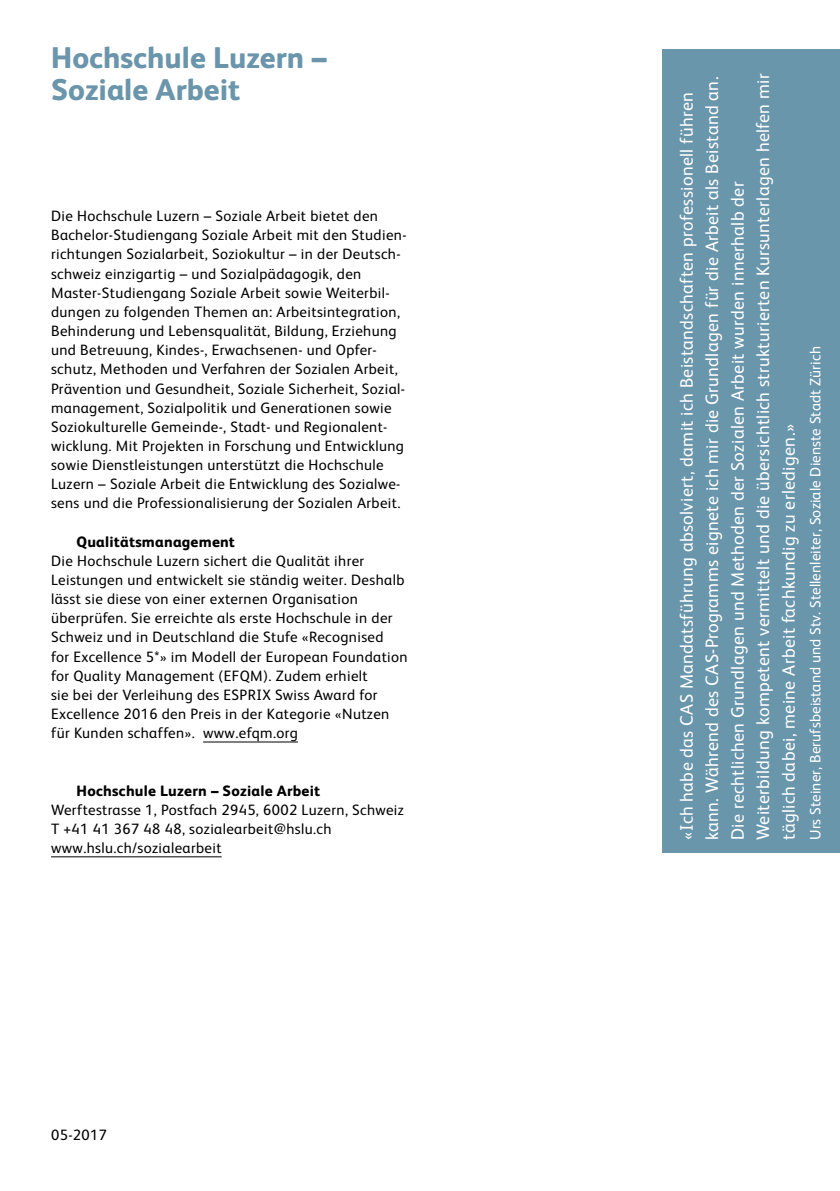
<style>
.page{position:relative;width:840px;height:1191px;background:#fff}
.page>*{position:absolute;margin:0;border:0;box-sizing:border-box;transform-origin:0 0}
.t1{font:800 30px/31.8px "FS Albert";color:#6a95aa}
.t2{font:18px/25.6px "FS Albert";letter-spacing:.02em;color:#fff}
.t3{font:15px/19.2px "FS Albert";letter-spacing:.025em;color:#000}
.t4{font:15px "FS Albert";letter-spacing:.01em;color:#fff}
.t5{font:800 15px "FS Albert";letter-spacing:.015em;color:#000}
</style>
<div class="page">
<hr style="left:203px;top:741px;width:95px;height:1px;background:#000">
<hr style="left:51px;top:856px;width:170px;height:1px;background:#000">
<div style="left:662px;top:49px;width:177px;height:804px;background:#6a96ac"></div>
<h1 class="t1" style="left:51px;top:40px;width:277px">Hochschule Luzern –<br>Soziale Arbeit</h1>
<p class="t3" style="left:51px;top:206px;width:357px">Die Hochschule Luzern – Soziale Arbeit bietet den Bachelor-Studiengang Soziale Arbeit mit den Studien&shy;richtungen Sozialarbeit, Soziokultur – in der Deutsch&shy;schweiz einzigartig – und Sozialpädagogik, den Master-Studiengang Soziale Arbeit sowie Weiterbil&shy;dungen zu folgenden Themen an: Arbeitsintegration, Behinderung und Lebensqualität, Bildung, Erziehung und Betreuung, Kindes-, Erwachsenen- und Opfer&shy;schutz, Methoden und Verfahren der Sozialen Arbeit, Prävention und Gesundheit, Soziale Sicherheit, Sozial&shy;management, Sozialpolitik und Generationen sowie Soziokulturelle Gemeinde-, Stadt- und Regionalent&shy;wicklung. Mit Projekten in Forschung und Entwicklung sowie Dienstleistungen unterstützt die Hochschule Luzern – Soziale Arbeit die Entwicklung des Sozialwe&shy;sens und die Professionalisierung der Sozialen Arbeit.</p>
<p class="t5" style="left:77px;top:530px;width:160px">Qualitätsmanagement</p>
<p class="t3" style="left:51px;top:550px;width:358px">Die Hochschule Luzern sichert die Qualität ihrer Leistungen und entwickelt sie ständig weiter. Deshalb lässt sie diese von einer externen Organisation überprüfen. Sie erreichte als erste Hochschule in der Schweiz und in Deutschland die Stufe «Recognised<br>for Excellence 5*» im Modell der European Foundation for Quality Management (EFQM). Zudem erhielt<br>sie bei der Verleihung des ESPRIX Swiss Award for Excellence 2016 den Preis in der Kategorie «Nutzen für Kunden schaffen». www.efqm.org</p>
<p class="t5" style="left:77px;top:779px;width:245px">Hochschule Luzern – Soziale Arbeit</p>
<p class="t3" style="left:51px;top:799px;width:354px">Werftestrasse 1, Postfach 2945, 6002 Luzern, Schweiz<br>T +41 41 367 48 48, sozialearbeit@hslu.ch www.hslu.ch/sozialearbeit</p>
<p class="t3" style="left:51px;top:1124px;width:57px">05-2017</p>
<p class="t2" style="left:672px;top:840px;width:768px;rotate:-90deg">«Ich habe das CAS Mandatsführung absolviert, damit ich Beistandschaften professionell führen kann. Während des CAS-Programms eignete ich mir die Grundlagen für die Arbeit als Beistand an.<br>Die rechtlichen Grundlagen und Methoden der Sozialen Arbeit wurden innerhalb der Weiterbildung kompetent vermittelt und die übersichtlich strukturierten Kursunterlagen helfen mir täglich dabei, meine Arbeit fachkundig zu erledigen.»</p>
<p class="t4" style="left:804px;top:840px;width:495px;rotate:-90deg">Urs Steiner, Berufsbeistand und Stv. Stellenleiter, Soziale Dienste Stadt Zürich</p>
</div>
